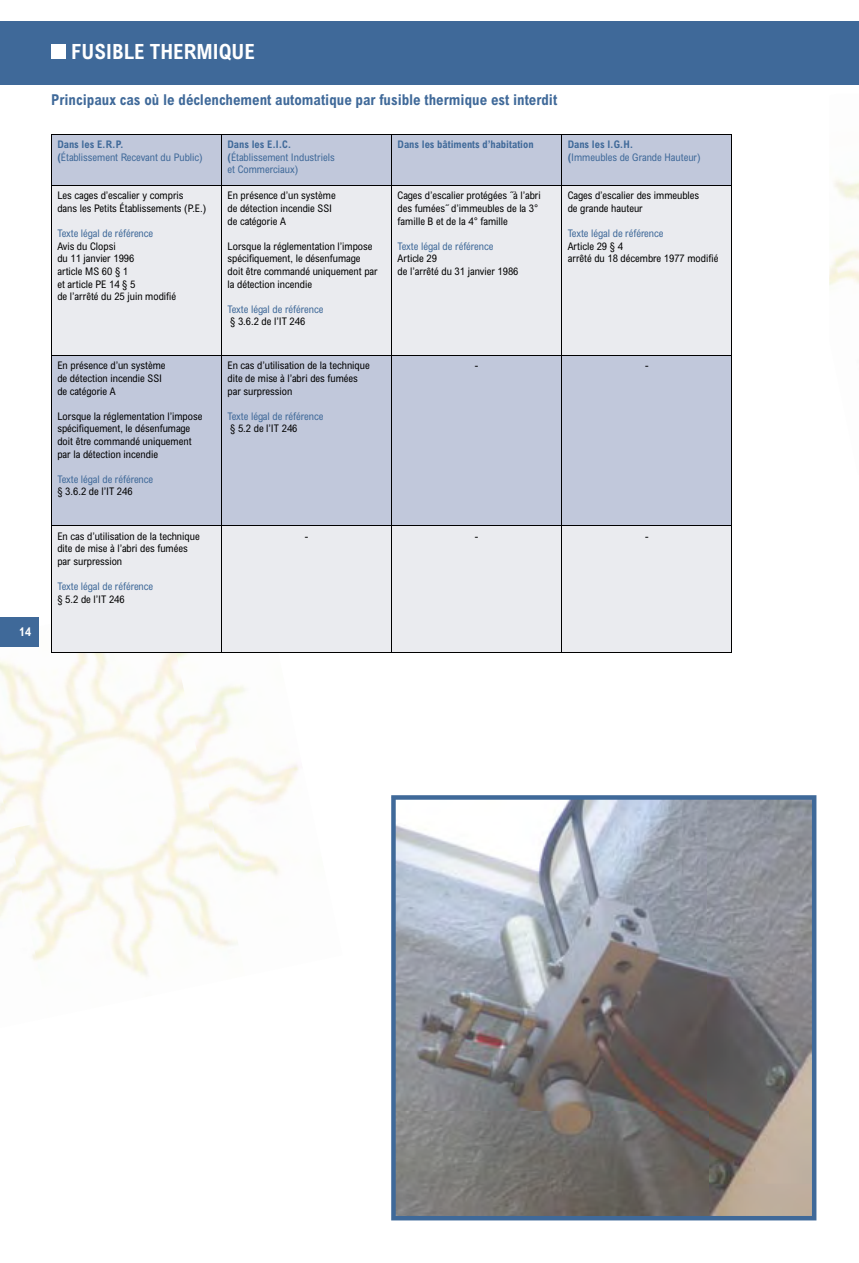
<style>
.page{position:relative;width:859px;height:1263px;background:#fff}
.page>*{position:absolute;margin:0;border:0;box-sizing:border-box;transform-origin:0 0}
.t1{font:700 condensed 21px "Arial";color:#fff}
.t2{font:700 condensed 15px "Arial";color:#3f6999}
.t3{font:700 condensed 12px "Arial";color:#fff}
.t4{font:condensed 10.5px/12.6px "Arial";color:#000}
.t5{font:condensed 10.5px/12.6px "Arial";color:#3f6999}
.t6{font:700 condensed 10.5px "Arial";color:#3f6999}
.s1{font-weight:700}
</style>
<div class="page">
<div style="left:0;top:21px;width:859px;height:64px;background:#3f6999"></div>
<img style="left:829px;top:179px;width:30px;height:107px">
<img style="left:0;top:617px;width:165px;height:165px">
<img style="left:0;top:782px;width:47px;height:136px">
<img style="left:9px;top:787px;width:236px;height:189px">
<div style="left:51px;top:44px;width:15px;height:15px;background:#fff"></div>
<div style="left:52px;top:135px;width:679px;height:50px;background:#c1c8db"></div>
<svg style="left:52px;top:186px;width:679px;height:466px;background:#dbdee7"></svg>
<hr style="left:51px;top:134px;width:170px;height:1px;background:#000">
<hr style="left:51px;top:134px;width:1px;height:51px;background:#000">
<hr style="left:221px;top:134px;width:171px;height:1px;background:#000">
<hr style="left:221px;top:134px;width:1px;height:51px;background:#000">
<hr style="left:392px;top:134px;width:170px;height:1px;background:#000">
<hr style="left:391px;top:134px;width:1px;height:51px;background:#000">
<hr style="left:562px;top:134px;width:170px;height:1px;background:#000">
<hr style="left:561px;top:134px;width:1px;height:51px;background:#000">
<hr style="left:731px;top:134px;width:1px;height:51px;background:#000">
<hr style="left:51px;top:185px;width:170px;height:1px;background:#000">
<hr style="left:51px;top:186px;width:1px;height:169px;background:#000">
<hr style="left:221px;top:185px;width:171px;height:1px;background:#000">
<hr style="left:221px;top:186px;width:1px;height:169px;background:#000">
<hr style="left:392px;top:185px;width:170px;height:1px;background:#000">
<hr style="left:391px;top:186px;width:1px;height:169px;background:#000">
<hr style="left:562px;top:185px;width:170px;height:1px;background:#000">
<hr style="left:561px;top:186px;width:1px;height:169px;background:#000">
<hr style="left:731px;top:186px;width:1px;height:169px;background:#000">
<hr style="left:51px;top:355px;width:170px;height:1px;background:#000">
<hr style="left:51px;top:356px;width:1px;height:169px;background:#000">
<hr style="left:221px;top:355px;width:171px;height:1px;background:#000">
<hr style="left:221px;top:356px;width:1px;height:169px;background:#000">
<hr style="left:392px;top:355px;width:170px;height:1px;background:#000">
<hr style="left:391px;top:356px;width:1px;height:169px;background:#000">
<hr style="left:562px;top:355px;width:170px;height:1px;background:#000">
<hr style="left:561px;top:356px;width:1px;height:169px;background:#000">
<hr style="left:731px;top:356px;width:1px;height:169px;background:#000">
<hr style="left:51px;top:525px;width:170px;height:1px;background:#000">
<hr style="left:51px;top:526px;width:1px;height:126px;background:#000">
<hr style="left:221px;top:525px;width:171px;height:1px;background:#000">
<hr style="left:221px;top:526px;width:1px;height:126px;background:#000">
<hr style="left:392px;top:525px;width:170px;height:1px;background:#000">
<hr style="left:391px;top:526px;width:1px;height:126px;background:#000">
<hr style="left:562px;top:525px;width:170px;height:1px;background:#000">
<hr style="left:561px;top:526px;width:1px;height:126px;background:#000">
<hr style="left:731px;top:526px;width:1px;height:126px;background:#000">
<hr style="left:51px;top:652px;width:170px;height:1px;background:#000">
<hr style="left:221px;top:652px;width:171px;height:1px;background:#000">
<hr style="left:392px;top:652px;width:170px;height:1px;background:#000">
<hr style="left:562px;top:652px;width:170px;height:1px;background:#000">
<svg style="left:391px;top:795px;width:425px;height:425px;background:#8e8e92"></svg>
<div style="left:0;top:617px;width:38px;height:29px;background:#3f6999"></div>
<p class="t3" style="left:19px;top:625px;width:13px">14</p>
<h1 class="t1" style="left:71px;top:39px;width:185px">FUSIBLE THERMIQUE</h1>
<h2 class="t2" style="left:51px;top:91px;width:508px">Principaux cas où le déclenchement automatique par fusible thermique est interdit</h2>
<p class="t5" style="left:57px;top:138px;width:147px"><span class="s1">Dans les E.R.P.<br>(</span>Établissement Recevant du Public)</p>
<p class="t5" style="left:227px;top:138px;width:109px"><span class="s1">Dans les E.I.C. (</span>Établissement Industriels et Commerciaux)</p>
<p class="t6" style="left:398px;top:138px;width:138px">Dans les bâtiments d’habitation</p>
<p class="t5" style="left:568px;top:138px;width:134px"><span class="s1">Dans les I.G.H.<br>(</span>Immeubles de Grande Hauteur)</p>
<p class="t4" style="left:57px;top:189px;width:150px">Les cages d’escalier y compris<br>dans les Petits Établissements (P.E.)</p>
<p class="t5" style="left:57px;top:227px;width:97px">Texte légal de référence</p>
<p class="t4" style="left:57px;top:240px;width:120px">Avis du Clopsi<br>du 11 janvier 1996<br>article MS 60 § 1<br>et article PE 14 § 5<br>de l’arrêté du 25 juin modifié</p>
<p class="t4" style="left:398px;top:189px;width:145px">Cages d’escalier protégées ˝à l’abri des fumées˝ d’immeubles de la 3° famille B et de la 4° famille</p>
<p class="t5" style="left:398px;top:240px;width:97px">Texte légal de référence</p>
<p class="t4" style="left:398px;top:252px;width:122px">Article 29<br>de l’arrêté du 31 janvier 1986</p>
<p class="t4" style="left:568px;top:189px;width:133px">Cages d’escalier des immeubles de grande hauteur</p>
<p class="t5" style="left:568px;top:227px;width:97px">Texte légal de référence</p>
<p class="t4" style="left:568px;top:240px;width:152px">Article 29 § 4<br>arrêté du 18 décembre 1977 modifié</p>
<p class="t4" style="left:227px;top:189px;width:110px">En présence d’un système de détection incendie SSI de catégorie A</p>
<p class="t4" style="left:227px;top:240px;width:152px">Lorsque la réglementation l’impose spécifiquement, le désenfumage doit être commandé uniquement par la détection incendie</p>
<p class="t5" style="left:227px;top:303px;width:97px">Texte légal de référence</p>
<p class="t4" style="left:230px;top:315px;width:77px">§ 3.6.2 de l’IT 246</p>
<p class="t4" style="left:57px;top:359px;width:110px">En présence d’un système de détection incendie SSI de catégorie A</p>
<p class="t4" style="left:57px;top:410px;width:147px">Lorsque la réglementation l’impose spécifiquement, le désenfumage doit être commandé uniquement par la détection incendie</p>
<p class="t5" style="left:57px;top:473px;width:97px">Texte légal de référence</p>
<p class="t4" style="left:57px;top:485px;width:77px">§ 3.6.2 de l’IT 246</p>
<p class="t4" style="left:57px;top:529px;width:144px">En cas d’utilisation de la technique dite de mise à l’abri des fumées par surpression</p>
<p class="t5" style="left:57px;top:580px;width:97px">Texte légal de référence</p>
<p class="t4" style="left:57px;top:592px;width:69px">§ 5.2 de l’IT 246</p>
<p class="t4" style="left:227px;top:359px;width:144px">En cas d’utilisation de la technique dite de mise à l’abri des fumées par surpression</p>
<p class="t5" style="left:227px;top:410px;width:97px">Texte légal de référence</p>
<p class="t4" style="left:230px;top:422px;width:69px">§ 5.2 de l’IT 246</p>
<p class="t4" style="left:475px;top:359px;width:5px">-</p>
<p class="t4" style="left:645px;top:359px;width:5px">-</p>
<p class="t4" style="left:305px;top:529px;width:5px">-</p>
<p class="t4" style="left:475px;top:529px;width:5px">-</p>
<p class="t4" style="left:645px;top:529px;width:5px">-</p>
</div>
